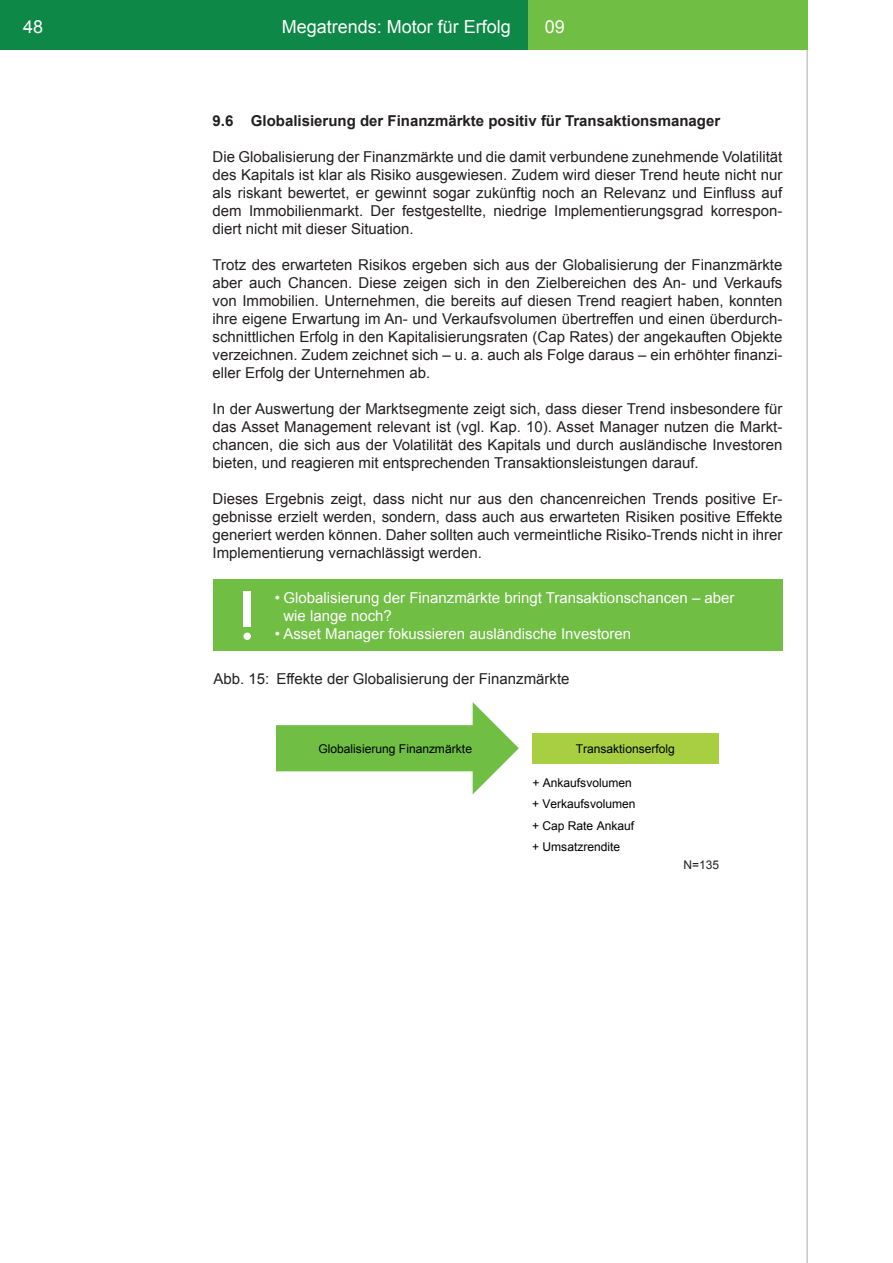
<style>
.page{position:relative;width:893px;height:1263px;background:#fff}
.page>*{position:absolute;margin:0;border:0;box-sizing:border-box;transform-origin:0 0}
.t1{font:18px "Arial";color:#fff}
.t2{font:15px/18px "Arial";color:#231f20;text-align:justify}
.t3{font:15px/18px "Arial";color:#fff}
.t4{font:700 15px "Arial";color:#231f20}
.t5{font:12px/21.1px "Arial";letter-spacing:-.005em;color:#000001}
.t6{font:12px "Arial";color:#231f20}
</style>
<div class="page">
<hr style="left:806px;top:50px;width:2px;height:1213px;background:#c7c8ca">
<div style="left:0;top:0;width:528px;height:50px;background:#0d8846"></div>
<div style="left:528px;top:0;width:280px;height:50px;background:#70be44"></div>
<div style="left:213px;top:580px;width:569px;height:71px;background:#70be44"></div>
<div style="left:243px;top:592px;width:8px;height:35px;background:#fff"></div>
<div style="left:243px;top:632px;width:8px;height:8px;background:#fff;border-radius:50%"></div>
<div style="left:532px;top:733px;width:186px;height:30px;background:#a8cf41"></div>
<svg style="left:276px;top:702px;width:243px;height:92px"></svg>
<p class="t1" style="left:23px;top:15px;width:22px">48</p>
<p class="t1" style="left:282px;top:15px;width:231px">Megatrends: Motor für Erfolg</p>
<p class="t1" style="left:545px;top:15px;width:22px">09</p>
<p class="t4" style="left:213px;top:111px;width:509px">9.6 Globalisierung der Finanzmärkte positiv für Transaktionsmanager</p>
<p class="t2" style="left:213px;top:148px;width:571px">Die Globalisierung der Finanzmärkte und die damit verbundene zunehmende Volatilität des Kapitals ist klar als Risiko ausgewiesen. Zudem wird dieser Trend heute nicht nur als riskant bewertet, er gewinnt sogar zukünftig noch an Relevanz und Einfluss auf dem Immobilienmarkt. Der festgestellte, niedrige Implementierungsgrad korrespon&shy;diert nicht mit dieser Situation.</p>
<p class="t2" style="left:213px;top:256px;width:571px">Trotz des erwarteten Risikos ergeben sich aus der Globalisierung der Finanzmärkte aber auch Chancen. Diese zeigen sich in den Zielbereichen des An- und Verkaufs von Immobilien. Unternehmen, die bereits auf diesen Trend reagiert haben, konnten ihre eigene Erwartung im An- und Verkaufsvolumen übertreffen und einen überdurch&shy;schnittlichen Erfolg in den Kapitalisierungsraten (Cap Rates) der angekauften Objekte verzeichnen. Zudem zeichnet sich – u. a. auch als Folge daraus – ein erhöhter finanzi&shy;eller Erfolg der Unternehmen ab.</p>
<p class="t2" style="left:213px;top:400px;width:571px">In der Auswertung der Marktsegmente zeigt sich, dass dieser Trend insbesondere für das Asset Management relevant ist (vgl. Kap. 10). Asset Manager nutzen die Markt&shy;chancen, die sich aus der Volatilität des Kapitals und durch ausländische Investoren bieten, und reagieren mit entsprechenden Transaktionsleistungen darauf.</p>
<p class="t2" style="left:213px;top:490px;width:571px">Dieses Ergebnis zeigt, dass nicht nur aus den chancenreichen Trends positive Er&shy;gebnisse erzielt werden, sondern, dass auch aus erwarteten Risiken positive Effekte generiert werden können. Daher sollten auch vermeintliche Risiko-Trends nicht in ihrer Implementierung vernachlässigt werden.</p>
<p class="t3" style="left:283px;top:588px;width:453px;text-indent:-9px">• Globalisierung der Finanzmärkte bringt Transaktionschancen – aber wie lange noch?</p>
<p class="t3" style="left:275px;top:624px;width:358px">• Asset Manager fokussieren ausländische Investoren</p>
<p class="t2" style="left:213px;top:670px;width:358px">Abb. 15: Effekte der Globalisierung der Finanzmärkte</p>
<p class="t5" style="left:319px;top:738px;width:155px">Globalisierung Finanzmärkte</p>
<p class="t5" style="left:576px;top:738px;width:101px">Transaktionserfolg</p>
<p class="t5" style="left:532px;top:773px;width:105px">+ Ankaufsvolumen + Verkaufsvolumen + Cap Rate Ankauf + Umsatzrendite</p>
<p class="t6" style="left:683px;top:857px;width:37px">N=135</p>
</div>
